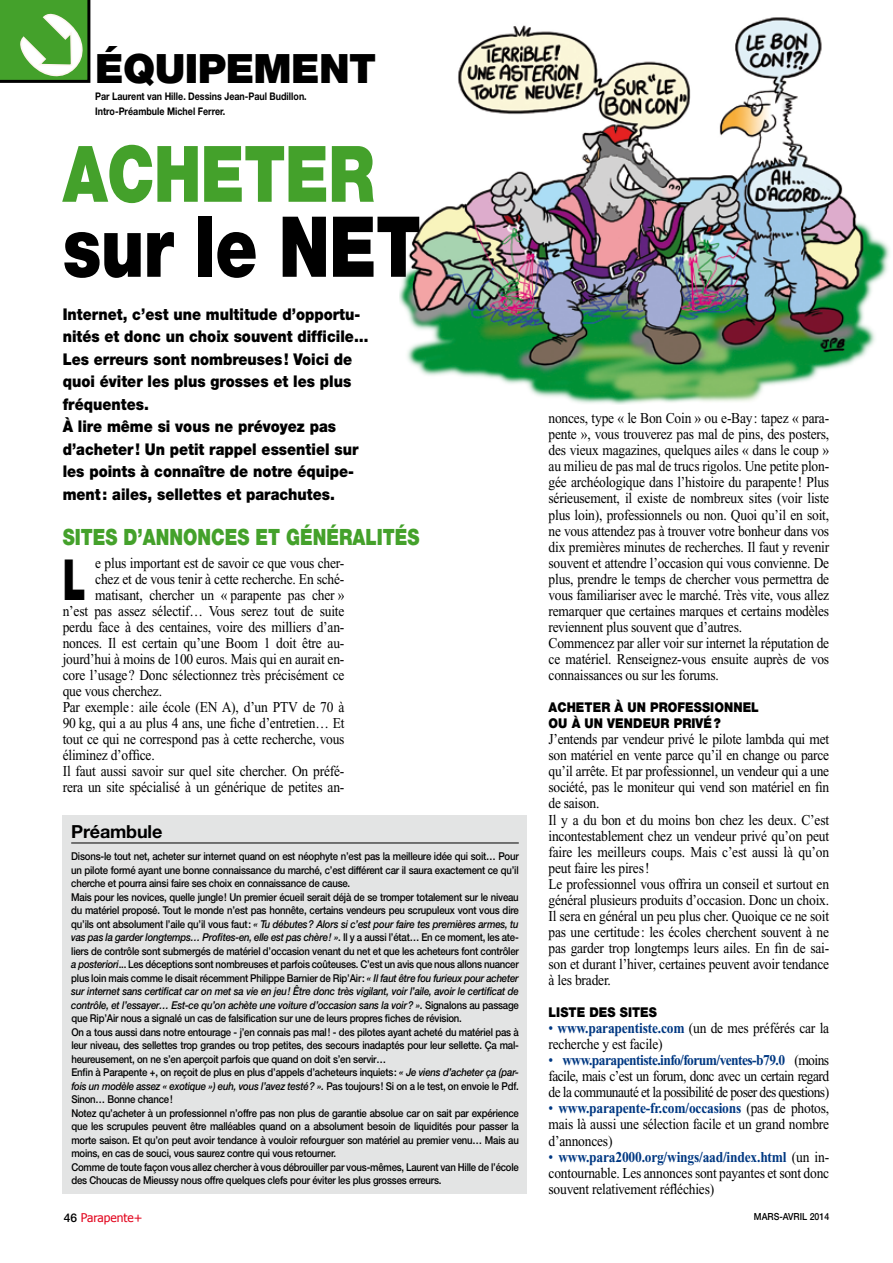
<style>
.page{position:relative;width:893px;height:1263px;background:#fff}
.page>*{position:absolute;margin:0;border:0;box-sizing:border-box;transform-origin:0 0}
.t1{font:900 84.15px "Helvetica Neue";color:#000;scale:.8 1}
.t2{font:900 78px "Helvetica Neue";color:#44a12b;scale:.8 1}
.t3{font:900 56.7px "Helvetica Neue";color:#000;scale:.64 1}
.t4{font:900 40.5px "Helvetica Neue";color:#000}
.t5{font:900 22.5px "Helvetica Neue";color:#44a12b;scale:.8 1}
.t6{font:700 18px "Helvetica Neue";letter-spacing:-.01em;color:#000}
.t7{font:900 16.2px/22.5px "Helvetica Neue";color:#000;scale:.89 1}
.t8{font:15px/16px "Times New Roman";letter-spacing:-.015em;color:#000;scale:.9 1}
.t9{font:900 13.5px/16px "Helvetica Neue";letter-spacing:.095em;color:#000;scale:.9 1}
.t10{font:12px "Tahoma";color:#e2001a}
.t11{font:500 10.8px/13.5px "Helvetica Neue";letter-spacing:-.02em;color:#000;scale:.89 1}
.t12{font:700 10.5px/15px "Helvetica Neue";color:#000;scale:.85 1}
.t13{font:500 9.75px "Helvetica Neue";color:#000;scale:.9 1}
.s1{font-style:italic}
.s2{color:#003882}
.s3{font-weight:700;color:#003882}
.s4{font-family:"Helvetica Neue";font-weight:500;color:#000}
</style>
<div class="page">
<img style="left:399px;top:17px;width:491px;height:387px">
<div style="left:63px;top:816px;width:464px;height:378px;background:#e3e4e4"></div>
<hr style="left:71px;top:843px;width:448px;height:1px;background:#000">
<svg style="left:0;top:0;width:91px;height:83px;background:#56a040"></svg>
<h3 class="t4" style="left:95px;top:44px;width:283px">équipement</h3>
<p class="t12" style="left:95px;top:88px;width:250px">Par Laurent van Hille. Dessins Jean-Paul Budillon.<br>Intro-Préambule Michel Ferrer.</p>
<h2 class="t2" style="left:63px;top:127px;width:391px">ACHETER</h2>
<h1 class="t1" style="left:63px;top:197px;width:328px">sur le NET</h1>
<p class="t7" style="left:63px;top:302px;width:345px">Internet, c’est une multitude d’opportu&shy;nités et donc un choix souvent difficile… Les erreurs sont nombreuses! Voici de quoi éviter les plus grosses et les plus fréquentes.<br>À lire même si vous ne prévoyez pas d’acheter ! Un petit rappel essentiel sur les points à connaître de notre équipe&shy;ment : ailes, sellettes et parachutes.</p>
<h3 class="t5" style="left:63px;top:523px;width:445px">Sites d’annonces et généralités</h3>
<p class="t8" style="left:95px;top:555px;width:278px">e plus important est de savoir ce que vous cher-</p>
<p class="t8" style="left:95px;top:571px;width:278px">chez et de vous tenir à cette recherche. En sché-</p>
<p class="t8" style="left:95px;top:587px;width:278px">matisant, chercher un « parapente pas cher »</p>
<p class="t8" style="left:63px;top:603px;width:315px">n’est pas assez sélectif… Vous serez tout de suite</p>
<p class="t8" style="left:63px;top:619px;width:315px">perdu face à des centaines, voire des milliers d’an-</p>
<p class="t8" style="left:63px;top:635px;width:315px">nonces. Il est certain qu’une Boom 1 doit être au-</p>
<p class="t8" style="left:63px;top:651px;width:315px">jourd’hui à moins de 100 euros. Mais qui en aurait en-</p>
<p class="t8" style="left:63px;top:667px;width:315px">core l’usage? Donc sélectionnez très précisément ce</p>
<p class="t8" style="left:63px;top:683px;width:112px">que vous cherchez.</p>
<p class="t8" style="left:63px;top:699px;width:315px">Par exemple: aile école (EN A), d’un PTV de 70 à</p>
<p class="t8" style="left:63px;top:715px;width:315px">90 kg, qui a au plus 4 ans, une fiche d’entretien… Et</p>
<p class="t8" style="left:63px;top:731px;width:315px">tout ce qui ne correspond pas à cette recherche, vous</p>
<p class="t8" style="left:63px;top:747px;width:104px">éliminez d’office.</p>
<p class="t8" style="left:63px;top:763px;width:315px">Il faut aussi savoir sur quel site chercher. On préfé-</p>
<p class="t8" style="left:63px;top:779px;width:315px">rera un site spécialisé à un générique de petites an-</p>
<h3 class="t3" style="left:63px;top:546px;width:37px">L</h3>
<p class="t6" style="left:71px;top:821px;width:93px">Préambule</p>
<p class="t11" style="left:71px;top:850px;width:505px">Disons-le tout net, acheter sur internet quand on est néophyte n’est pas la meilleure idée qui soit… Pour un pilote formé ayant une bonne connaissance du marché, c’est différent car il saura exactement ce qu’il cherche et pourra ainsi faire ses choix en connaissance de cause.<br>Mais pour les novices, quelle jungle! Un premier écueil serait déjà de se tromper totalement sur le niveau du matériel proposé. Tout le monde n’est pas honnête, certains vendeurs peu scrupuleux vont vous dire qu’ils ont absolument l’aile qu’il vous faut: <span class="s1">« Tu débutes? Alors si c’est pour faire tes premières armes, tu vas pas la garder longtemps… Profites-en, elle est pas chère! »</span>. Il y a aussi l’état… En ce moment, les ate&shy;liers de contrôle sont submergés de matériel d’occasion venant du net et que les acheteurs font contrôler <span class="s1">a posteriori</span>... Les déceptions sont nombreuses et parfois coûteuses. C’est un avis que nous allons nuancer plus loin mais comme le disait récemment Philippe Barnier de Rip’Air: <span class="s1">« Il faut être fou furieux pour acheter sur internet sans certificat car on met sa vie en jeu! Être donc très vigilant, voir l’aile, avoir le certificat de contrôle, et l’essayer… Est-ce qu’on achète une voiture d’occasion sans la voir? »</span>. Signalons au passage que Rip’Air nous a signalé un cas de falsification sur une de leurs propres fiches de révision.<br>On a tous aussi dans notre entourage - j’en connais pas mal! - des pilotes ayant acheté du matériel pas à leur niveau, des sellettes trop grandes ou trop petites, des secours inadaptés pour leur sellette. ça mal&shy;heureusement, on ne s’en aperçoit parfois que quand on doit s’en servir…<br>Enfin à Parapente +, on reçoit de plus en plus d’appels d’acheteurs inquiets: <span class="s1">« Je viens d’acheter ça (par&shy;fois un modèle assez « exotique ») euh, vous l’avez testé? ».</span> Pas toujours! Si on a le test, on envoie le Pdf.<br>Sinon… Bonne chance!<br>Notez qu’acheter à un professionnel n’offre pas non plus de garantie absolue car on sait par expérience que les scrupules peuvent être malléables quand on a absolument besoin de liquidités pour passer la morte saison. Et qu’on peut avoir tendance à vouloir refourguer son matériel au premier venu… Mais au moins, en cas de souci, vous saurez contre qui vous retourner.<br>Comme de toute façon vous allez chercher à vous débrouiller par vous-mêmes, Laurent van Hille de l’école des Choucas de Mieussy nous offre quelques clefs pour éviter les plus grosses erreurs.</p>
<p class="t8" style="left:549px;top:410px;width:313px">nonces, type « le Bon Coin » ou e-Bay: tapez « para&shy;pente », vous trouverez pas mal de pins, des posters, des vieux magazines, quelques ailes « dans le coup » au milieu de pas mal de trucs rigolos. Une petite plon&shy;gée archéologique dans l’histoire du parapente! Plus sérieusement, il existe de nombreux sites (voir liste plus loin), professionnels ou non. Quoi qu’il en soit, ne vous attendez pas à trouver votre bonheur dans vos dix premières minutes de recherches. Il faut y revenir souvent et attendre l’occasion qui vous convienne. De plus, prendre le temps de chercher vous permettra de vous familiariser avec le marché. Très vite, vous allez remarquer que certaines marques et certains modèles reviennent plus souvent que d’autres.<br>Commencez par aller voir sur internet la réputation de ce matériel. Renseignez-vous ensuite auprès de vos connaissances ou sur les forums.</p>
<p class="t9" style="left:549px;top:699px;width:231px">Acheter à un professionnel ou à un vendeur privé?</p>
<p class="t8" style="left:549px;top:731px;width:313px">J’entends par vendeur privé le pilote lambda qui met son matériel en vente parce qu’il en change ou parce qu’il arrête. Et par professionnel, un vendeur qui a une société, pas le moniteur qui vend son matériel en fin de saison.<br>Il y a du bon et du moins bon chez les deux. C’est incontestablement chez un vendeur privé qu’on peut faire les meilleurs coups. Mais c’est aussi là qu’on peut faire les pires!<br>Le professionnel vous offrira un conseil et surtout en général plusieurs produits d’occasion. Donc un choix.<br>Il sera en général un peu plus cher. Quoique ce ne soit pas une certitude: les écoles cherchent souvent à ne pas garder trop longtemps leurs ailes. En fin de sai&shy;son et durant l’hiver, certaines peuvent avoir tendance à les brader.</p>
<p class="t9" style="left:549px;top:1004px;width:121px">Liste des sites</p>
<p class="t8" style="left:549px;top:1020px;width:313px"><span class="s2">•</span> <span class="s3">www.parapentiste.com</span> (un de mes préférés car la recherche y est facile)</p>
<p class="t8" style="left:549px;top:1052px;width:313px;text-align:justify"><span class="s2">•</span> <span class="s3">www.parapentiste.info/forum/ventes-b79.0</span> (moins facile, mais c’est un forum, donc avec un certain regard de la communauté et la possibilité de poser des questions)</p>
<p class="t8" style="left:549px;top:1100px;width:313px;text-align:justify"><span class="s2">•</span> <span class="s3">www.parapente-fr.com/occasions</span> (pas de photos, mais là aussi une sélection facile et un grand nombre d’annonces)</p>
<p class="t8" style="left:549px;top:1148px;width:313px;text-align:justify"><span class="s2">•</span> <span class="s3">www.para2000.org/wings/aad/index.html</span> (un in&shy;contournable. Les annonces sont payantes et sont donc souvent relativement réfléchies)</p>
<p class="t10" style="left:64px;top:1209px;width:80px"><span class="s4">46</span> Parapente+</p>
<p class="t13" style="left:754px;top:1211px;width:85px">mars-avril 2014</p>
</div>
